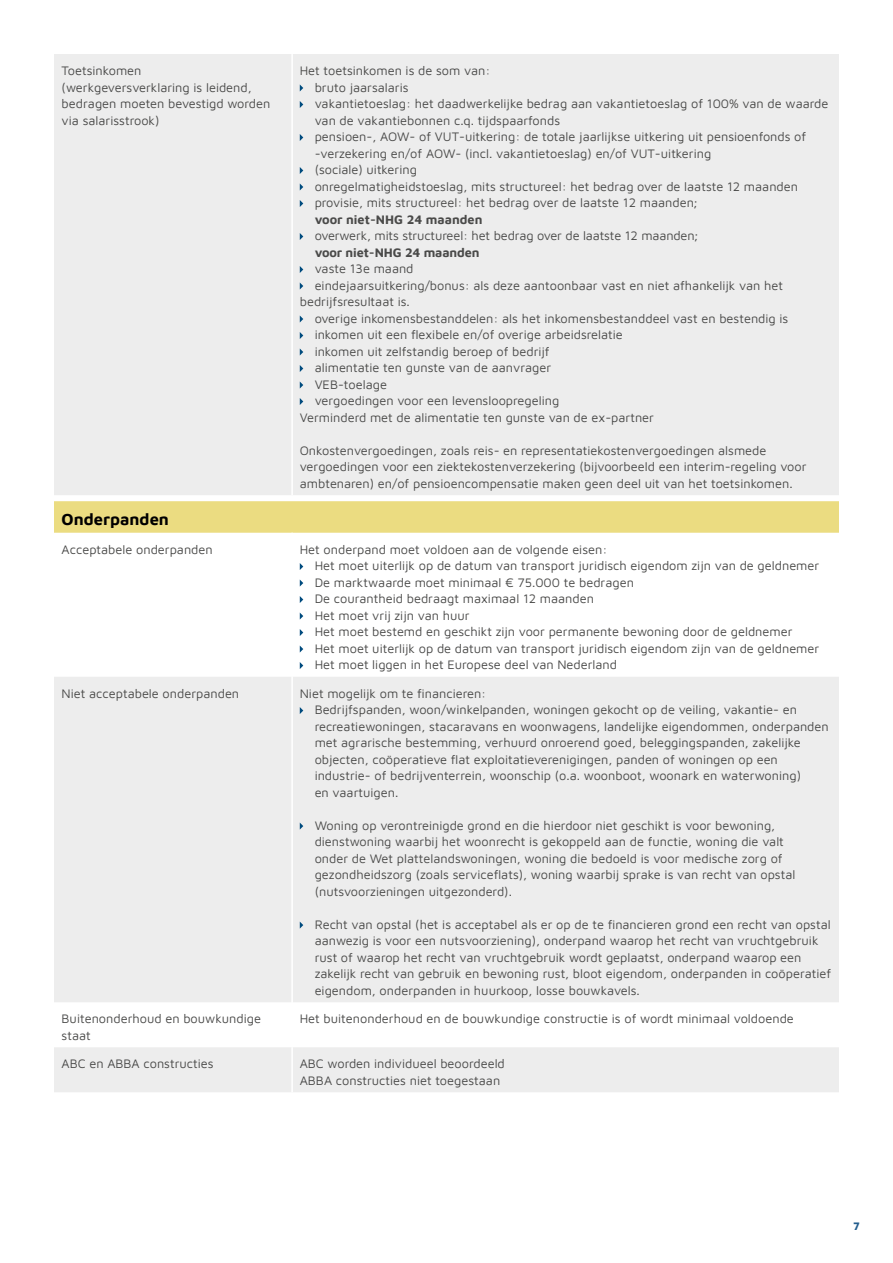
<style>
.page{position:relative;width:893px;height:1263px;background:#fff}
.page>*{position:absolute;margin:0;border:0;box-sizing:border-box;transform-origin:0 0}
.t1{font:700 16.5px "Maven Pro";color:#000}
.t2{font:12.75px/16.5px "Maven Pro";color:#4a4a49}
.t3{font:700 12.75px "Maven Pro";letter-spacing:-.01em;color:#4a4a49}
.t4{font:700 11.25px "Maven Pro";color:#235e8e}
</style>
<div class="page">
<div style="left:54px;top:54px;width:785px;height:441px;background:#ededed"></div>
<hr style="left:291px;top:54px;width:2px;height:441px;background:#fff">
<svg style="left:300px;top:84px;width:3px;height:8px"></svg>
<svg style="left:300px;top:101px;width:3px;height:7px"></svg>
<svg style="left:300px;top:134px;width:3px;height:7px"></svg>
<svg style="left:300px;top:167px;width:3px;height:7px"></svg>
<svg style="left:300px;top:183px;width:3px;height:8px"></svg>
<svg style="left:300px;top:200px;width:3px;height:7px"></svg>
<svg style="left:300px;top:233px;width:3px;height:7px"></svg>
<svg style="left:300px;top:266px;width:3px;height:7px"></svg>
<svg style="left:300px;top:282px;width:3px;height:8px"></svg>
<svg style="left:300px;top:315px;width:3px;height:8px"></svg>
<svg style="left:300px;top:332px;width:3px;height:7px"></svg>
<svg style="left:300px;top:348px;width:3px;height:8px"></svg>
<svg style="left:300px;top:365px;width:3px;height:7px"></svg>
<svg style="left:300px;top:381px;width:3px;height:8px"></svg>
<svg style="left:300px;top:398px;width:3px;height:7px"></svg>
<div style="left:54px;top:501px;width:785px;height:32px;background:#ebdc81"></div>
<svg style="left:54px;top:677px;width:785px;height:415px;background:#eee"></svg>
<hr style="left:291px;top:677px;width:2px;height:325px;background:#fff">
<hr style="left:291px;top:1002px;width:2px;height:45px;background:#fff">
<hr style="left:291px;top:1047px;width:2px;height:45px;background:#fff">
<svg style="left:300px;top:563px;width:3px;height:7px"></svg>
<svg style="left:300px;top:580px;width:3px;height:7px"></svg>
<svg style="left:300px;top:596px;width:3px;height:7px"></svg>
<svg style="left:300px;top:613px;width:3px;height:7px"></svg>
<svg style="left:300px;top:629px;width:3px;height:7px"></svg>
<svg style="left:300px;top:646px;width:3px;height:7px"></svg>
<svg style="left:300px;top:662px;width:3px;height:7px"></svg>
<svg style="left:300px;top:707px;width:3px;height:7px"></svg>
<svg style="left:300px;top:822px;width:3px;height:8px"></svg>
<svg style="left:300px;top:921px;width:3px;height:8px"></svg>
<p class="t2" style="left:62px;top:62px;width:210px">Toetsinkomen (werkgeversverklaring is leidend, bedragen moeten bevestigd worden via salarisstrook)</p>
<p class="t2" style="left:315px;top:62px;width:515px;text-indent:-15px">Het toetsinkomen is de som van:<br>bruto jaarsalaris<br>vakantietoeslag: het daadwerkelijke bedrag aan vakantietoeslag of 100% van de waarde van de vakantiebonnen c.q. tijdspaarfonds<br>pensioen-, AOW- of VUT-uitkering: de totale jaarlijkse uitkering uit pensioenfonds of -verzekering en/of AOW- (incl. vakantietoeslag) en/of VUT-uitkering<br>(sociale) uitkering<br>onregelmatigheidstoeslag, mits structureel: het bedrag over de laatste 12 maanden provisie, mits structureel: het bedrag over de laatste 12 maanden;</p>
<p class="t3" style="left:315px;top:210px;width:169px">voor niet-NHG 24 maanden</p>
<p class="t2" style="left:315px;top:227px;width:385px">overwerk, mits structureel: het bedrag over de laatste 12 maanden;</p>
<p class="t3" style="left:315px;top:243px;width:166px">voor niet-NHG 24 maanden</p>
<p class="t2" style="left:315px;top:260px;width:100px">vaste 13e maand</p>
<p class="t2" style="left:315px;top:276px;width:470px">eindejaarsuitkering/bonus: als deze aantoonbaar vast en niet afhankelijk van het</p>
<p class="t2" style="left:300px;top:293px;width:112px">bedrijfsresultaat is.</p>
<p class="t2" style="left:315px;top:309px;width:475px">overige inkomensbestanddelen: als het inkomensbestanddeel vast en bestendig is</p>
<p class="t2" style="left:315px;top:326px;width:310px">inkomen uit een flexibele en/of overige arbeidsrelatie</p>
<p class="t2" style="left:315px;top:342px;width:237px">inkomen uit zelfstandig beroep of bedrijf</p>
<p class="t2" style="left:315px;top:359px;width:238px">alimentatie ten gunste van de aanvrager</p>
<p class="t2" style="left:315px;top:375px;width:74px">VEB-toelage</p>
<p class="t2" style="left:315px;top:392px;width:246px">vergoedingen voor een levensloopregeling</p>
<p class="t2" style="left:300px;top:408px;width:356px">Verminderd met de alimentatie ten gunste van de ex-partner</p>
<p class="t2" style="left:300px;top:441px;width:508px">Onkostenvergoedingen, zoals reis- en representatiekostenvergoedingen alsmede vergoedingen voor een ziektekostenverzekering (bijvoorbeeld een interim-regeling voor ambtenaren) en/of pensioencompensatie maken geen deel uit van het toetsinkomen.</p>
<p class="t1" style="left:62px;top:508px;width:109px">Onderpanden</p>
<p class="t2" style="left:62px;top:540px;width:153px">Acceptabele onderpanden</p>
<p class="t2" style="left:315px;top:540px;width:506px;text-indent:-15px">Het onderpand moet voldoen aan de volgende eisen:<br>Het moet uiterlijk op de datum van transport juridisch eigendom zijn van de geldnemer De marktwaarde moet minimaal € 75.000 te bedragen<br>De courantheid bedraagt maximaal 12 maanden<br>Het moet vrij zijn van huur<br>Het moet bestemd en geschikt zijn voor permanente bewoning door de geldnemer<br>Het moet uiterlijk op de datum van transport juridisch eigendom zijn van de geldnemer Het moet liggen in het Europese deel van Nederland</p>
<p class="t2" style="left:62px;top:684px;width:179px">Niet acceptabele onderpanden</p>
<p class="t2" style="left:315px;top:684px;width:516px;text-indent:-15px">Niet mogelijk om te financieren:<br>Bedrijfspanden, woon/winkelpanden, woningen gekocht op de veiling, vakantie- en recreatiewoningen, stacaravans en woonwagens, landelijke eigendommen, onderpanden met agrarische bestemming, verhuurd onroerend goed, beleggingspanden, zakelijke objecten, coöperatieve flat exploitatieverenigingen, panden of woningen op een industrie- of bedrijventerrein, woonschip (o.a. woonboot, woonark en waterwoning)<br>en vaartuigen.</p>
<p class="t2" style="left:315px;top:816px;width:482px">Woning op verontreinigde grond en die hierdoor niet geschikt is voor bewoning, dienstwoning waarbij het woonrecht is gekoppeld aan de functie, woning die valt onder de Wet plattelandswoningen, woning die bedoeld is voor medische zorg of gezondheidszorg (zoals serviceflats), woning waarbij sprake is van recht van opstal (nutsvoorzieningen uitgezonderd).</p>
<p class="t2" style="left:315px;top:915px;width:518px">Recht van opstal (het is acceptabel als er op de te financieren grond een recht van opstal aanwezig is voor een nutsvoorziening), onderpand waarop het recht van vruchtgebruik rust of waarop het recht van vruchtgebruik wordt geplaatst, onderpand waarop een zakelijk recht van gebruik en bewoning rust, bloot eigendom, onderpanden in coöperatief eigendom, onderpanden in huurkoop, losse bouwkavels.</p>
<p class="t2" style="left:62px;top:1010px;width:201px">Buitenonderhoud en bouwkundige staat</p>
<p class="t2" style="left:300px;top:1010px;width:496px">Het buitenonderhoud en de bouwkundige constructie is of wordt minimaal voldoende</p>
<p class="t2" style="left:62px;top:1055px;width:154px">ABC en ABBA constructies</p>
<p class="t2" style="left:300px;top:1055px;width:207px">ABC worden individueel beoordeeld<br>ABBA constructies niet toegestaan</p>
<p class="t4" style="left:853px;top:1218px;width:8px">7</p>
</div>
